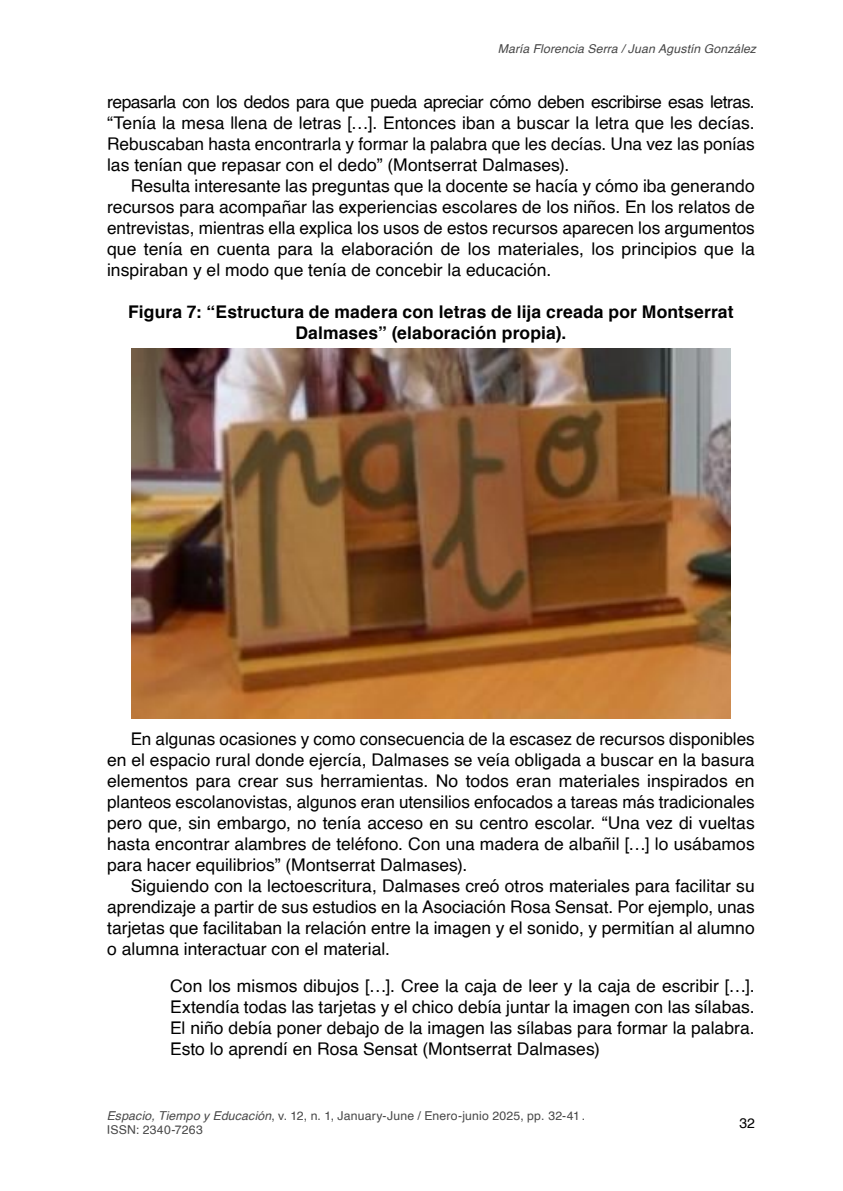
<style>
.page{position:relative;width:843px;height:1191px;background:#fff}
.page>*{position:absolute;margin:0;border:0;box-sizing:border-box;transform-origin:0 0}
.t1{font:17.5px/21px "Helvetica";color:#000;text-align:justify}
.t2{font:700 17.5px/21px "Helvetica";letter-spacing:.01em;color:#000;text-align:center}
.t3{font:14px "Helvetica";color:#000}
.t4{font:12.25px/14px "Helvetica";letter-spacing:.015em;color:#474747}
.t5{font:italic 12.25px "Helvetica";letter-spacing:.01em;color:#474747}
.s1{font-style:italic}
</style>
<div class="page">
<img style="left:131px;top:349px;width:599px;height:369px">
<p class="t5" style="left:498px;top:39px;width:260px">María Florencia Serra / Juan Agustín González</p>
<p class="t1" style="left:107px;top:92px;width:649px">repasarla con los dedos para que pueda apreciar cómo deben escribirse esas letras. “Tenía la mesa llena de letras […]. Entonces iban a buscar la letra que les decías.<br>Rebuscaban hasta encontrarla y formar la palabra que les decías. Una vez las ponías las tenían que repasar con el dedo” (Montserrat Dalmases).</p>
<p class="t1" style="left:107px;top:176px;width:649px;text-indent:24px">Resulta interesante las preguntas que la docente se hacía y cómo iba generando recursos para acompañar las experiencias escolares de los niños. En los relatos de entrevistas, mientras ella explica los usos de estos recursos aparecen los argumentos que tenía en cuenta para la elaboración de los materiales, los principios que la inspiraban y el modo que tenía de concebir la educación.</p>
<p class="t2" style="left:128px;top:301px;width:607px">Figura 7: “Estructura de madera con letras de lija creada por Montserrat<br>Dalmases” (elaboración propia).</p>
<p class="t1" style="left:107px;top:729px;width:649px;text-indent:24px">En algunas ocasiones y como consecuencia de la escasez de recursos disponibles en el espacio rural donde ejercía, Dalmases se veía obligada a buscar en la basura elementos para crear sus herramientas. No todos eran materiales inspirados en planteos escolanovistas, algunos eran utensilios enfocados a tareas más tradicionales pero que, sin embargo, no tenía acceso en su centro escolar. “Una vez di vueltas hasta encontrar alambres de teléfono. Con una madera de albañil […] lo usábamos para hacer equilibrios” (Montserrat Dalmases).</p>
<p class="t1" style="left:107px;top:876px;width:649px;text-indent:24px">Siguiendo con la lectoescritura, Dalmases creó otros materiales para facilitar su aprendizaje a partir de sus estudios en la Asociación Rosa Sensat. Por ejemplo, unas tarjetas que facilitaban la relación entre la imagen y el sonido, y permitían al alumno o alumna interactuar con el material.</p>
<p class="t1" style="left:170px;top:975px;width:586px">Con los mismos dibujos […]. Cree la caja de leer y la caja de escribir […].<br>Extendía todas las tarjetas y el chico debía juntar la imagen con las sílabas.<br>El niño debía poner debajo de la imagen las sílabas para formar la palabra.<br>Esto lo aprendí en Rosa Sensat (Montserrat Dalmases)</p>
<p class="t4" style="left:107px;top:1109px;width:480px"><span class="s1">Espacio, Tiempo y Educación</span>, v. 12, n. 1, January-June / Enero-junio 2025, pp. 32-41 .<br>ISSN: 2340-7263</p>
<p class="t3" style="left:739px;top:1112px;width:17px">32</p>
</div>
